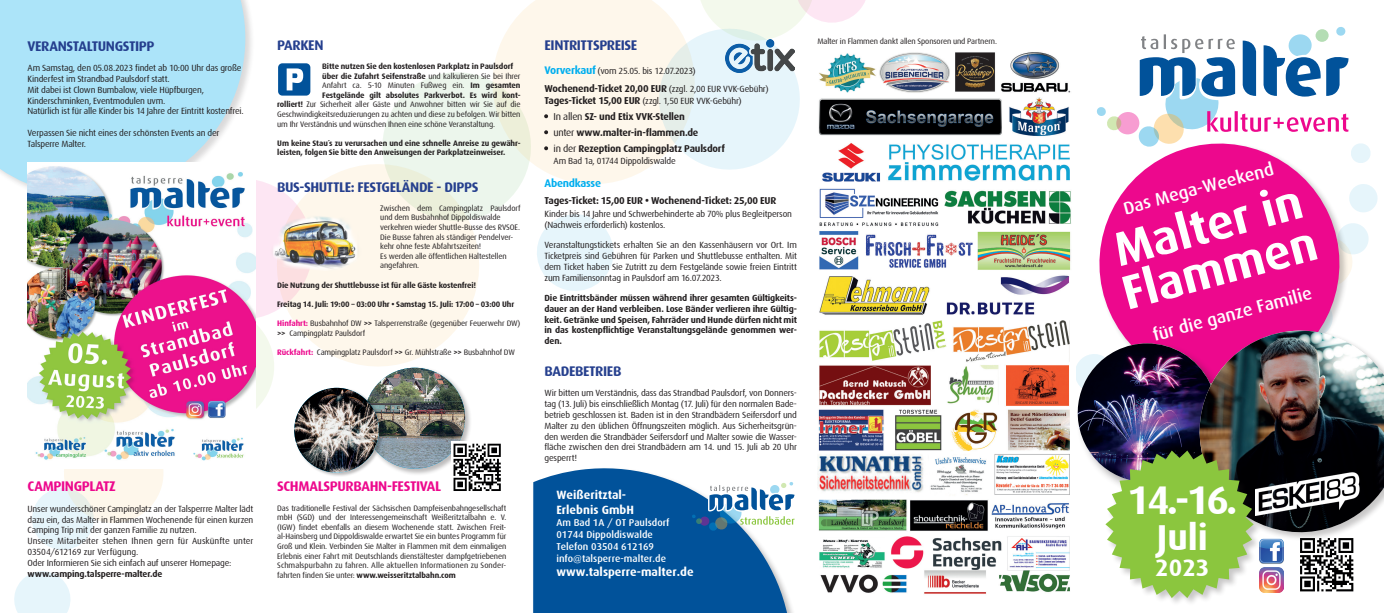
<style>
.page{position:relative;width:1384px;height:613px;background:#fff}
.page>*{position:absolute;margin:0;border:0;box-sizing:border-box;transform-origin:0 0}
.t1{font:700 48px/44px "Dax";color:#fff}
.t2{font:700 40px "Dax";color:#fff}
.t3{font:700 36px "Dax";color:#fff}
.t4{font:700 24px "Dax";color:#fff}
.t5{font:500 18px "Dax";color:#fff}
.t6{font:700 14px "Dax";letter-spacing:-.03em;color:#253f8e}
.t7{font:700 14px "Dax";letter-spacing:-.025em;color:#ed088d}
.t8{font:700 12px/14.4px "Dax";color:#fff}
.t9{font:700 11px "Dax";letter-spacing:-.025em;color:#00aeef}
.t10{font:700 10px "Dax";letter-spacing:-.02em;color:#231f20}
.t11{font:500 10px/12px "Dax";color:#fff}
.t12{font:9px/10.8px "Dax";letter-spacing:-.02em;color:#231f20}
.t13{font:700 9px/10.8px "Dax";letter-spacing:-.015em;color:#231f20;text-align:justify}
.t14{font:8px/9.6px "Dax";letter-spacing:-.015em;color:#231f20}
.t15{font:700 8px/9.6px "Dax";letter-spacing:-.01em;color:#231f20}
.s1{font-weight:400}
.s2{font-weight:700}
.s3{font-weight:700;color:#ed088d}
.s4{font-weight:700;font-size:11px;color:#00aeef}
.s5{font-weight:400;font-size:9px}
.s6{font-weight:700;font-size:10px}
</style>
<div class="page">
<svg style="left:14px;top:571px;width:57px;height:41px"></svg>
<svg style="left:322px;top:164px;width:152px;height:202px;fill:#fef7eb"></svg>
<svg style="left:372px;top:72px;width:242px;height:224px"></svg>
<svg style="left:32px;top:180px;width:290px;height:370px"></svg>
<svg style="left:478px;top:0;width:171px;height:198px;background:#fbf7ed"></svg>
<svg style="left:649px;top:0;width:217px;height:170px"></svg>
<div style="left:0;top:0;width:254px;height:205px;background:#231f20;opacity:.3"></div>
<div style="left:0;top:0;width:245px;height:196px;background:#ace4f9"></div>
<svg style="left:1355px;top:184px;width:23px;height:28px"></svg>
<svg style="left:1107px;top:132px;width:248px;height:89px;fill:#ed088d"></svg>
<img style="left:1370px;top:355px;width:13px;height:160px">
<div style="left:1104px;top:449px;width:158px;height:157px;background:#231f20;opacity:.25"></div>
<img style="left:28px;top:162px;width:227px;height:306px">
<div style="left:363px;top:366px;width:109px;height:109px;background:#231f20;opacity:.3"></div>
<img style="left:364px;top:367px;width:101px;height:101px;border-radius:50px">
<svg style="left:533px;top:468px;width:254px;height:144px;background:#1d65a5"></svg>
<img style="left:818px;top:47px;width:253px;height:547px">
<svg style="left:691px;top:481px;width:104px;height:50px"></svg>
<div style="left:1115px;top:112px;width:24px;height:22px;background:#f79dd1;border-radius:50%"></div>
<svg style="left:1096px;top:107px;width:26px;height:24px"></svg>
<svg style="left:1134px;top:27px;width:237px;height:137px"></svg>
<div style="left:294px;top:387px;width:90px;height:90px;background:#231f20;opacity:.3"></div>
<img style="left:294px;top:387px;width:85px;height:85px;border-radius:42px">
<img style="left:266px;top:212px;width:99px;height:59px">
<svg style="left:451px;top:441px;width:50px;height:50px"></svg>
<svg style="left:453px;top:443px;width:48px;height:47px"></svg>
<img style="left:725px;top:40px;width:69px;height:32px">
<div style="left:276px;top:62px;width:36px;height:35px;background:#01529a;border-radius:6px"></div>
<div style="left:275px;top:60px;width:38px;height:39px;border:3px solid #fff;border-radius:6px"></div>
<svg style="left:287px;top:68px;width:16px;height:22px"></svg>
<img style="left:1067px;top:221px;width:303px;height:376px">
<h3 class="t6" style="left:28px;top:38px;width:128px">VERANSTALTUNGSTIPP</h3>
<p class="t12" style="left:28px;top:63px;width:218px">Am Samstag, den 05.08.2023 findet ab 10:00 Uhr das große Kinderfest im Strandbad Paulsdorf statt.<br>Mit dabei ist Clown Bumbalow, viele Hüpfburgen, Kinderschminken, Eventmodulen uvm.<br>Natürlich ist für alle Kinder bis 14 Jahre der Eintritt kostenfrei.</p>
<p class="t12" style="left:28px;top:127px;width:193px">Verpassen Sie nicht eines der schönsten Events an der<br>Talsperre Malter.</p>
<h3 class="t7" style="left:28px;top:478px;width:90px">CAMPINGPLATZ</h3>
<p class="t12" style="left:28px;top:503px;width:227px">Unser wunderschöner Campinglatz an der Talsperrre Malter lädt dazu ein, das Malter in Flammen Wochenende für einen kurzen Camping Trip mit der ganzen Familie zu nutzen.<br>Unsere Mitarbeiter stehen Ihnen gern für Auskünfte unter 03504/612169 zur Verfügung.<br>Oder Informieren Sie sich einfach auf unserer Homepage:</p>
<p class="t13" style="left:28px;top:567px;width:136px">www.camping.talsperre-malter.de</p>
<h3 class="t6" style="left:277px;top:37px;width:48px">PARKEN</h3>
<p class="t15" style="left:322px;top:61px;width:193px">Bitte nutzen Sie den kostenlosen Parkplatz in Paulsdorf</p>
<p class="t15" style="left:322px;top:71px;width:200px">über die Zufahrt Seifenstraße <span class="s1">und kalkulieren Sie bei Ihrer</span></p>
<p class="t14" style="left:322px;top:81px;width:200px">Anfahrt ca. 5-10 Minuten Fußweg ein. <span class="s2">Im gesamten</span></p>
<p class="t15" style="left:322px;top:90px;width:200px">Festgelände gilt absolutes Parkverbot. Es wird kont-</p>
<p class="t14" style="left:277px;top:100px;width:245px"><span class="s2">rolliert!</span> Zur Sicherheit aller Gäste und Anwohner bitten wir Sie auf die</p>
<p class="t14" style="left:277px;top:109px;width:245px">Geschwindigkeitsreduzierungen zu achten und diese zu befolgen. Wir bitten</p>
<p class="t14" style="left:277px;top:119px;width:219px">um Ihr Verständnis und wünschen Ihnen eine schöne Veranstaltung.</p>
<p class="t15" style="left:277px;top:138px;width:245px">Um keine Stau´s zu verursachen und eine schnelle Anreise zu gewähr&shy;leisten, folgen Sie bitte den Anweisungen der Parkplatzeinweiser.</p>
<h3 class="t6" style="left:277px;top:179px;width:203px">BUS-SHUTTLE: FESTGELÄNDE - DIPPS</h3>
<p class="t14" style="left:380px;top:203px;width:142px">Zwischen dem Campingplatz Paulsdorf und dem Busbahnhof Dippoldiswalde verkehren wieder Shuttle-Busse des RVSOE.<br>Die Busse fahren als ständiger Pendelver&shy;kehr ohne feste Abfahrtszeiten!<br>Es werden alle öffentlichen Haltestellen angefahren.</p>
<p class="t15" style="left:277px;top:280px;width:200px">Die Nutzung der Shuttlebusse ist für alle Gäste kostenfrei!</p>
<p class="t15" style="left:277px;top:299px;width:238px">Freitag 14. Juli: 19:00 – 03:00 Uhr • Samstag 15. Juli: 17:00 – 03:00 Uhr</p>
<p class="t14" style="left:277px;top:318px;width:245px"><span class="s3">Hinfahrt:</span> Busbahnhof DW <span class="s2">&gt;&gt;</span> Talsperrenstraße (gegenüber Feuerwehr DW) <span class="s2">&gt;&gt;</span> Campingplatz Paulsdorf</p>
<p class="t14" style="left:277px;top:347px;width:239px"><span class="s3">Rückfahrt:</span> Campingplatz Paulsdorf <span class="s2">&gt;&gt;</span> Gr. Mühlstraße <span class="s2">&gt;&gt;</span> Busbahnhof DW</p>
<h3 class="t7" style="left:277px;top:478px;width:165px">SCHMALSPURBAHN-FESTIVAL</h3>
<p class="t14" style="left:277px;top:502px;width:231px;text-align:justify">Das traditionelle Festival der Sächsischen Dampfeisenbahngesellschaft mbH (SGD) und der Interessengemeinschaft Weißeritztalbahn e. V. (IGW) findet ebenfalls an diesem Wochenende statt. Zwischen Freit&shy;al-Hainsberg und Dippoldiswalde erwartet Sie ein buntes Programm für Groß und Klein. Verbinden Sie Malter in Flammen mit dem einmaligen Erlebnis einer Fahrt mit Deutschlands dienstältester dampfgetriebenen Schmalspurbahn zu fahren. Alle aktuellen Informationen zu Sonder&shy;fahrten finden Sie unter: <span class="s2">www.weisseritztalbahn.com</span></p>
<h3 class="t6" style="left:544px;top:37px;width:94px">EINTRITTSPREISE</h3>
<p class="t12" style="left:544px;top:65px;width:153px"><span class="s4">Vorverkauf</span> (vom 25.05. bis 12.07.2023)</p>
<p class="t10" style="left:544px;top:83px;width:226px">Wochenend-Ticket 20,00 EUR <span class="s5">(zzgl. 2,00 EUR VVK-Gebühr)</span></p>
<p class="t12" style="left:544px;top:95px;width:199px"><span class="s6">Tages-Ticket 15,00 EUR</span> (zzgl. 1,50 EUR VVK-Gebühr)</p>
<p class="t10" style="left:544px;top:111px;width:142px"><span class="s1">• In allen</span> SZ- und Etix VVK-Stellen</p>
<p class="t10" style="left:544px;top:127px;width:155px"><span class="s1">• unter</span> www.malter-in-flammen.de</p>
<p class="t10" style="left:544px;top:143px;width:182px"><span class="s1">• in der</span> Rezeption Campingplatz Paulsdorf</p>
<p class="t12" style="left:553px;top:155px;width:124px">Am Bad 1a, 01744 Dippoldiswalde</p>
<p class="t9" style="left:544px;top:176px;width:58px">Abendkasse</p>
<p class="t10" style="left:544px;top:194px;width:233px">Tages-Ticket: 15,00 EUR • Wochenend-Ticket: 25,00 EUR</p>
<p class="t12" style="left:544px;top:208px;width:249px">Kinder bis 14 Jahre und Schwerbehinderte ab 70% plus Begleitperson (Nachweis erforderlich) kostenlos.</p>
<p class="t12" style="left:544px;top:239px;width:254px;text-align:justify">Veranstaltungstickets erhalten Sie an den Kassenhäusern vor Ort. Im Ticketpreis sind Gebühren für Parken und Shuttlebusse enthalten. Mit dem Ticket haben Sie Zutritt zu dem Festgelände sowie freien Eintritt zum Familiensonntag in Paulsdorf am 16.07.2023.</p>
<p class="t13" style="left:544px;top:292px;width:254px">Die Eintrittsbänder müssen während ihrer gesamten Gültigkeits&shy;dauer an der Hand verbleiben. Lose Bänder verlieren ihre Gültig&shy;keit. Getränke und Speisen, Fahrräder und Hunde dürfen nicht mit in das kostenpflichtige Veranstaltungsgelände genommen wer&shy;den.</p>
<h3 class="t6" style="left:544px;top:363px;width:78px">BADEBETRIEB</h3>
<p class="t12" style="left:544px;top:387px;width:254px;text-align:justify">Wir bitten um Verständnis, dass das Strandbad Paulsdorf, von Donners&shy;tag (13. Juli) bis einschließlich Montag (17. Juli) für den normalen Bade&shy;betrieb geschlossen ist. Baden ist in den Strandbädern Seifersdorf und Malter zu den üblichen Öffnungszeiten möglich. Aus Sicherheitsgrün&shy;den werden die Strandbäder Seifersdorf und Malter sowie die Wasser&shy;fläche zwischen den drei Strandbädern am 14. und 15. Juli ab 20 Uhr gesperrt!</p>
<h3 class="t8" style="left:556px;top:487px;width:79px">Weißeritztal-<br>Erlebnis GmbH</h3>
<p class="t11" style="left:556px;top:516px;width:114px">Am Bad 1A / OT Paulsdorf<br>01744 Dippoldiswalde<br>Telefon 03504 612169 info@talsperre-malter.de</p>
<h3 class="t8" style="left:556px;top:564px;width:139px">www.talsperre-malter.de</h3>
<p class="t14" style="left:817px;top:37px;width:181px">Malter in Flammen dankt allen Sponsoren und Partnern.</p>
<h3 class="t5" style="left:1121px;top:199px;width:156px;rotate:-15deg">Das Mega-Weekend</h3>
<h1 class="t1" style="left:1106px;top:230px;width:201px;rotate:-15deg">Malter in<br>Flammen</h1>
<h3 class="t5" style="left:1150px;top:325px;width:165px;rotate:-15deg">für die ganze Familie</h3>
<h2 class="t2" style="left:1127px;top:477px;width:112px">14.-16.</h2>
<h3 class="t3" style="left:1156px;top:517px;width:53px">Juli</h3>
<h3 class="t4" style="left:1155px;top:553px;width:56px">2023</h3>
</div>
